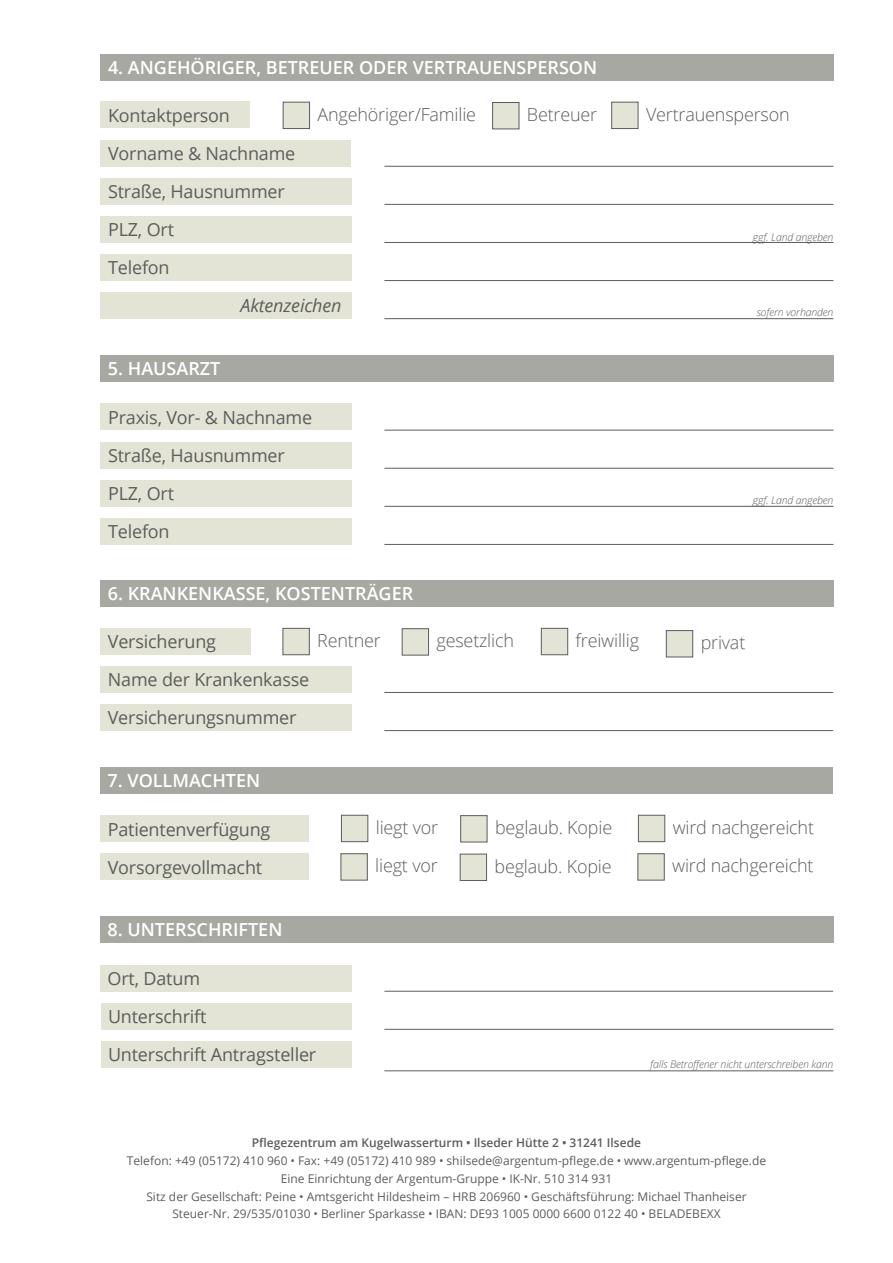
<style>
.page{position:relative;width:893px;height:1263px;background:#fff}
.page>*{position:absolute;margin:0;border:0;box-sizing:border-box;transform-origin:0 0}
.t1{font:18px "Open Sans";letter-spacing:-.01em;color:#5b5e5b}
.t2{font:300 18px/38.4px "Open Sans";letter-spacing:-.01em;color:#5b5e5b}
.t3{font:600 18px "Open Sans";color:#fff}
.t4{font:italic 18px "Open Sans";letter-spacing:-.01em;color:#5b5e5b}
.t5{font:12px/17.7px "Open Sans";color:#5b5e5b;text-align:center}
.t6{font:600 12px "Open Sans";color:#5b5e5b}
.t7{font:italic 300 10.5px "Open Sans";letter-spacing:-.01em;color:#5b5e5b}
</style>
<div class="page">
<div style="left:100px;top:54px;width:733px;height:27px;background:#a7a8a1"></div>
<div style="left:100px;top:580px;width:733px;height:27px;background:#a7a8a1"></div>
<div style="left:100px;top:355px;width:733px;height:27px;background:#a7a8a1"></div>
<div style="left:100px;top:767px;width:733px;height:27px;background:#a7a8a1"></div>
<div style="left:100px;top:916px;width:733px;height:27px;background:#a7a8a1"></div>
<div style="left:100px;top:102px;width:150px;height:26px;background:#e3e3d6"></div>
<div style="left:100px;top:628px;width:150px;height:26px;background:#e3e3d6"></div>
<div style="left:100px;top:964px;width:251px;height:27px;background:#e3e3d6"></div>
<div style="left:100px;top:140px;width:251px;height:26px;background:#e3e3d6"></div>
<div style="left:100px;top:666px;width:251px;height:27px;background:#e3e3d6"></div>
<div style="left:101px;top:1003px;width:250px;height:26px;background:#e3e3d6"></div>
<div style="left:100px;top:403px;width:251px;height:27px;background:#e3e3d6"></div>
<div style="left:100px;top:815px;width:209px;height:27px;background:#e3e3d6"></div>
<div style="left:100px;top:178px;width:251px;height:27px;background:#e3e3d6"></div>
<div style="left:100px;top:704px;width:251px;height:27px;background:#e3e3d6"></div>
<div style="left:101px;top:1041px;width:250px;height:26px;background:#e3e3d6"></div>
<div style="left:100px;top:442px;width:251px;height:26px;background:#e3e3d6"></div>
<div style="left:100px;top:853px;width:209px;height:27px;background:#e3e3d6"></div>
<div style="left:100px;top:216px;width:251px;height:27px;background:#e3e3d6"></div>
<div style="left:100px;top:480px;width:251px;height:26px;background:#e3e3d6"></div>
<div style="left:100px;top:254px;width:251px;height:27px;background:#e3e3d6"></div>
<div style="left:100px;top:518px;width:251px;height:27px;background:#e3e3d6"></div>
<div style="left:283px;top:102px;width:27px;height:27px;background:#e3e3d6;border:1px solid #5b5e5b"></div>
<div style="left:283px;top:628px;width:26px;height:27px;background:#e3e3d6;border:1px solid #5b5e5b"></div>
<div style="left:341px;top:815px;width:27px;height:27px;background:#e3e3d6;border:1px solid #5b5e5b"></div>
<div style="left:341px;top:853px;width:26px;height:27px;background:#e3e3d6"></div>
<div style="left:492px;top:102px;width:27px;height:27px;background:#e3e3d6;border:1px solid #5b5e5b"></div>
<div style="left:402px;top:628px;width:27px;height:27px;background:#e3e3d6;border:1px solid #5b5e5b"></div>
<div style="left:460px;top:815px;width:27px;height:27px;background:#e3e3d6;border:1px solid #5b5e5b"></div>
<div style="left:460px;top:854px;width:27px;height:27px;background:#e3e3d6;border:1px solid #5b5e5b"></div>
<div style="left:611px;top:102px;width:27px;height:27px;background:#e3e3d6;border:1px solid #5b5e5b"></div>
<div style="left:541px;top:628px;width:27px;height:27px;background:#e3e3d6;border:1px solid #5b5e5b"></div>
<div style="left:638px;top:815px;width:27px;height:27px;background:#e3e3d6;border:1px solid #5b5e5b"></div>
<div style="left:638px;top:853px;width:26px;height:27px;background:#e3e3d6"></div>
<div style="left:666px;top:630px;width:27px;height:27px;background:#e3e3d6;border:1px solid #5b5e5b"></div>
<hr style="left:384px;top:166px;width:449px;height:1px;background:#5b5e5b">
<hr style="left:384px;top:692px;width:449px;height:1px;background:#5b5e5b">
<hr style="left:384px;top:1029px;width:449px;height:1px;background:#5b5e5b">
<hr style="left:384px;top:991px;width:449px;height:1px;background:#5b5e5b">
<hr style="left:384px;top:430px;width:449px;height:1px;background:#5b5e5b">
<hr style="left:384px;top:204px;width:449px;height:1px;background:#5b5e5b">
<hr style="left:384px;top:730px;width:449px;height:1px;background:#5b5e5b">
<hr style="left:384px;top:1070px;width:449px;height:1px;background:#5b5e5b">
<hr style="left:384px;top:468px;width:449px;height:1px;background:#5b5e5b">
<hr style="left:384px;top:242px;width:449px;height:1px;background:#5b5e5b">
<hr style="left:384px;top:506px;width:449px;height:1px;background:#5b5e5b">
<hr style="left:384px;top:280px;width:449px;height:1px;background:#5b5e5b">
<hr style="left:384px;top:544px;width:449px;height:1px;background:#5b5e5b">
<div style="left:100px;top:292px;width:251px;height:27px;background:#e3e3d6"></div>
<hr style="left:384px;top:318px;width:449px;height:1px;background:#5b5e5b">
<h1 class="t3" style="left:108px;top:55px;width:491px">4. ANGEHÖRIGER, BETREUER ODER VERTRAUENSPERSON</h1>
<h1 class="t1" style="left:108px;top:103px;width:123px">Kontaktperson</h1>
<h1 class="t1" style="left:108px;top:141px;width:189px">Vorname &amp; Nachname</h1>
<h1 class="t1" style="left:108px;top:179px;width:178px">Straße, Hausnummer</h1>
<h1 class="t1" style="left:108px;top:217px;width:68px">PLZ, Ort</h1>
<h1 class="t1" style="left:108px;top:255px;width:63px">Telefon</h1>
<h1 class="t2" style="left:317px;top:95px;width:160px">Angehöriger/Familie</h1>
<h1 class="t4" style="left:241px;top:293px;width:103px">Aktenzeichen</h1>
<h1 class="t3" style="left:108px;top:356px;width:114px">5. HAUSARZT</h1>
<h1 class="t1" style="left:108px;top:405px;width:206px">Praxis, Vor- &amp; Nachname</h1>
<h1 class="t1" style="left:108px;top:443px;width:178px">Straße, Hausnummer</h1>
<h1 class="t1" style="left:108px;top:481px;width:68px">PLZ, Ort</h1>
<h1 class="t1" style="left:108px;top:519px;width:63px">Telefon</h1>
<h1 class="t3" style="left:108px;top:581px;width:307px">6. KRANKENKASSE, KOSTENTRÄGER</h1>
<h1 class="t2" style="left:527px;top:95px;width:72px">Betreuer</h1>
<h1 class="t2" style="left:646px;top:95px;width:145px">Vertrauensperson</h1>
<p class="t7" style="left:753px;top:229px;width:82px">ggf. Land angeben</p>
<p class="t7" style="left:757px;top:305px;width:78px">sofern vorhanden</p>
<p class="t7" style="left:753px;top:493px;width:82px">ggf. Land angeben</p>
<h1 class="t1" style="left:108px;top:629px;width:110px">Versicherung</h1>
<h1 class="t1" style="left:108px;top:667px;width:203px">Name der Krankenkasse</h1>
<h1 class="t1" style="left:108px;top:705px;width:190px">Versicherungsnummer</h1>
<h1 class="t2" style="left:317px;top:621px;width:65px">Rentner</h1>
<h1 class="t2" style="left:436px;top:621px;width:79px">gesetzlich</h1>
<h1 class="t2" style="left:576px;top:621px;width:65px">freiwillig</h1>
<h1 class="t2" style="left:701px;top:623px;width:46px">privat</h1>
<h1 class="t3" style="left:108px;top:768px;width:154px">7. VOLLMACHTEN</h1>
<h1 class="t1" style="left:108px;top:817px;width:164px">Patientenverfügung</h1>
<h1 class="t1" style="left:108px;top:855px;width:156px">Vorsorgevollmacht</h1>
<h1 class="t3" style="left:108px;top:917px;width:176px">8. UNTERSCHRIFTEN</h1>
<h1 class="t1" style="left:108px;top:966px;width:94px">Ort, Datum</h1>
<h1 class="t1" style="left:108px;top:1004px;width:100px">Unterschrift</h1>
<h1 class="t1" style="left:108px;top:1042px;width:210px">Unterschrift Antragsteller</h1>
<h1 class="t2" style="left:375px;top:808px;width:65px">liegt vor liegt vor</h1>
<h1 class="t2" style="left:494px;top:808px;width:119px">beglaub. Kopie beglaub. Kopie</h1>
<h1 class="t2" style="left:672px;top:808px;width:143px">wird nachgereicht wird nachgereicht</h1>
<p class="t7" style="left:650px;top:1057px;width:185px">falls Betroffener nicht unterschreiben kann</p>
<p class="t6" style="left:252px;top:1135px;width:391px">Pflegezentrum am Kugelwasserturm • Ilseder Hütte 2 • 31241 Ilsede</p>
<p class="t5" style="left:127px;top:1152px;width:641px">Telefon: +49 (05172) 410 960 • Fax: +49 (05172) 410 989 • shilsede@argentum-pflege.de • www.argentum-pflege.de Eine Einrichtung der Argentum-Gruppe • IK-Nr. 510 314 931<br>Sitz der Gesellschaft: Peine • Amtsgericht Hildesheim – HRB 206960 • Geschäftsführung: Michael Thanheiser Steuer-Nr. 29/535/01030 • Berliner Sparkasse • IBAN: DE93 1005 0000 6600 0122 40 • BELADEBEXX</p>
</div>
